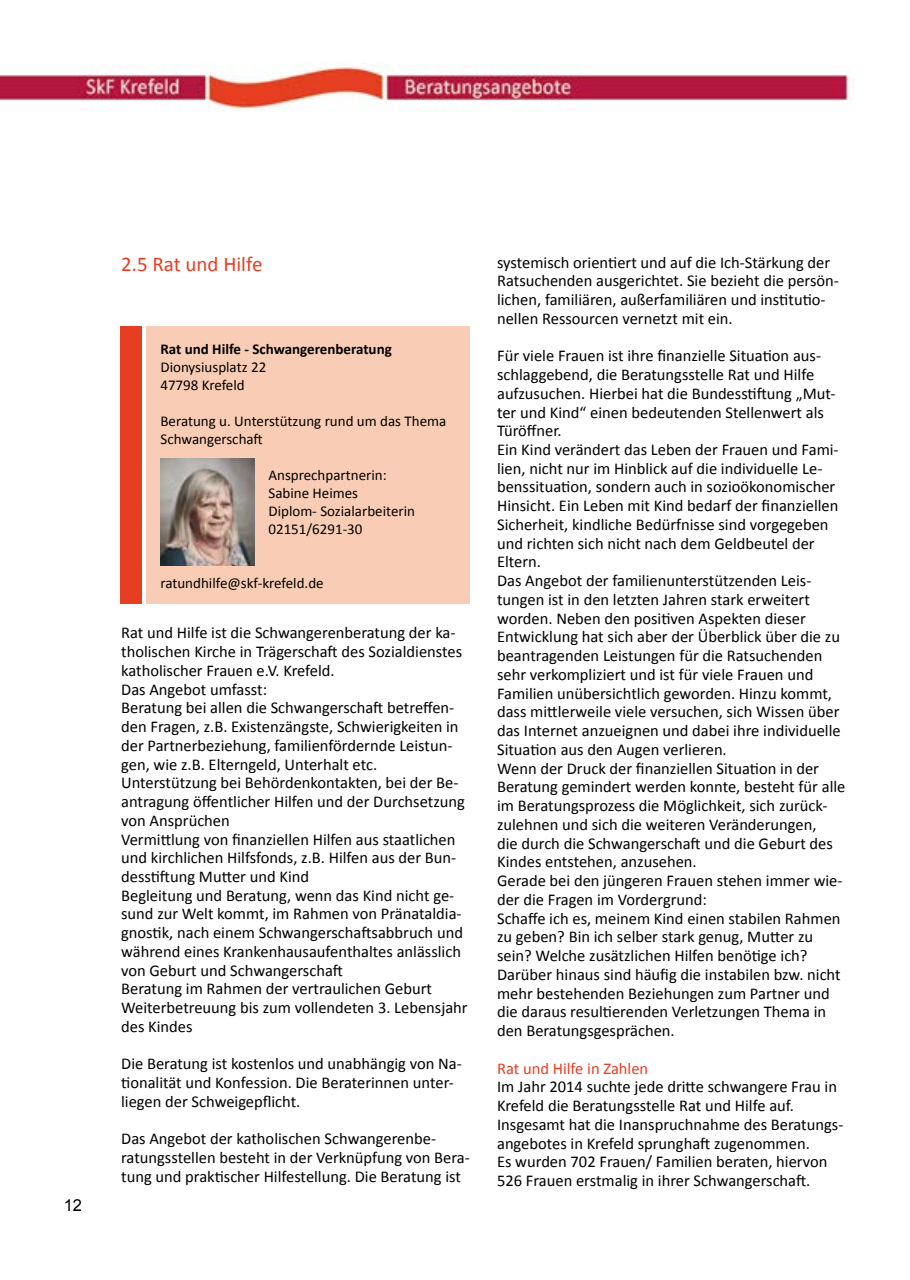
<style>
.page{position:relative;width:910px;height:1280px;background:#fff}
.page>*{position:absolute;margin:0;border:0;box-sizing:border-box;transform-origin:0 0}
.t1{font:21px "Calibri";color:#e63e22}
.t2{font:16.5px/18.8px "Calibri";color:#000}
.t3{font:16.5px "Calibri";color:#e63e22}
.t4{font:16.5px "Arial";color:#000}
.t5{font:15px/18px "Calibri";color:#000}
.t6{font:700 15px "Calibri";color:#000}
</style>
<div class="page">
<img style="left:0;top:65px;width:850px;height:46px">
<div style="left:121px;top:327px;width:21px;height:277px;background:#e63e22"></div>
<div style="left:146px;top:327px;width:323px;height:277px;background:#f9cdb5"></div>
<img style="left:160px;top:459px;width:94px;height:107px">
<p class="t4" style="left:64px;top:1194px;width:20px">12</p>
<p class="t1" style="left:121px;top:251px;width:143px">2.5 Rat und Hilfe</p>
<p class="t6" style="left:160px;top:339px;width:233px">Rat und Hilfe - Schwangerenberatung</p>
<p class="t5" style="left:160px;top:358px;width:107px">Dionysiusplatz 22<br>47798 Krefeld</p>
<p class="t5" style="left:160px;top:412px;width:287px">Beratung u. Unterstützung rund um das Thema<br>Schwangerschaft</p>
<p class="t5" style="left:268px;top:466px;width:148px">Ansprechpartnerin:<br>Sabine Heimes<br>Diplom- Sozialarbeiterin<br>02151/6291-30</p>
<p class="t5" style="left:160px;top:574px;width:165px">ratundhilfe@skf-krefeld.de</p>
<p class="t2" style="left:121px;top:623px;width:348px">Rat und Hilfe ist die Schwangerenberatung der ka&shy;tholischen Kirche in Trägerschaft des Sozialdienstes katholischer Frauen e.V. Krefeld.<br>Das Angebot umfasst:<br>Beratung bei allen die Schwangerschaft betreffen&shy;den Fragen, z.B. Existenzängste, Schwierigkeiten in der Partnerbeziehung, familienfördernde Leistun&shy;gen, wie z.B. Elterngeld, Unterhalt etc.<br>Unterstützung bei Behördenkontakten, bei der Be&shy;antragung öffentlicher Hilfen und der Durchsetzung von Ansprüchen<br>Vermittlung von finanziellen Hilfen aus staatlichen und kirchlichen Hilfsfonds, z.B. Hilfen aus der Bun&shy;desstiftung Mutter und Kind<br>Begleitung und Beratung, wenn das Kind nicht ge&shy;sund zur Welt kommt, im Rahmen von Pränataldia&shy;gnostik, nach einem Schwangerschaftsabbruch und während eines Krankenhausaufenthaltes anlässlich von Geburt und Schwangerschaft<br>Beratung im Rahmen der vertraulichen Geburt Weiterbetreuung bis zum vollendeten 3. Lebensjahr des Kindes</p>
<p class="t2" style="left:121px;top:1055px;width:342px">Die Beratung ist kostenlos und unabhängig von Na&shy;tionalität und Konfession. Die Beraterinnen unter&shy;liegen der Schweigepflicht.</p>
<p class="t2" style="left:121px;top:1130px;width:350px">Das Angebot der katholischen Schwangerenbe&shy;ratungsstellen besteht in der Verknüpfung von Bera&shy;tung und praktischer Hilfestellung. Die Beratung ist</p>
<p class="t2" style="left:497px;top:253px;width:343px">systemisch orientiert und auf die Ich-Stärkung der Ratsuchenden ausgerichtet. Sie bezieht die persön&shy;lichen, familiären, außerfamiliären und institutio&shy;nellen Ressourcen vernetzt mit ein.</p>
<p class="t2" style="left:497px;top:346px;width:350px">Für viele Frauen ist ihre finanzielle Situation aus&shy;schlaggebend, die Beratungsstelle Rat und Hilfe aufzusuchen. Hierbei hat die Bundesstiftung „Mut&shy;ter und Kind“ einen bedeutenden Stellenwert als Türöffner.<br>Ein Kind verändert das Leben der Frauen und Fami&shy;lien, nicht nur im Hinblick auf die individuelle Le&shy;benssituation, sondern auch in sozioökonomischer Hinsicht. Ein Leben mit Kind bedarf der finanziellen Sicherheit, kindliche Bedürfnisse sind vorgegeben und richten sich nicht nach dem Geldbeutel der Eltern.<br>Das Angebot der familienunterstützenden Leis&shy;tungen ist in den letzten Jahren stark erweitert worden. Neben den positiven Aspekten dieser Entwicklung hat sich aber der Überblick über die zu beantragenden Leistungen für die Ratsuchenden sehr verkompliziert und ist für viele Frauen und Familien unübersichtlich geworden. Hinzu kommt, dass mittlerweile viele versuchen, sich Wissen über das Internet anzueignen und dabei ihre individuelle Situation aus den Augen verlieren.<br>Wenn der Druck der finanziellen Situation in der Beratung gemindert werden konnte, besteht für alle im Beratungsprozess die Möglichkeit, sich zurück&shy;zulehnen und sich die weiteren Veränderungen,<br>die durch die Schwangerschaft und die Geburt des Kindes entstehen, anzusehen.<br>Gerade bei den jüngeren Frauen stehen immer wie&shy;der die Fragen im Vordergrund:<br>Schaffe ich es, meinem Kind einen stabilen Rahmen zu geben? Bin ich selber stark genug, Mutter zu sein? Welche zusätzlichen Hilfen benötige ich?<br>Darüber hinaus sind häufig die instabilen bzw. nicht mehr bestehenden Beziehungen zum Partner und die daraus resultierenden Verletzungen Thema in den Beratungsgesprächen.</p>
<p class="t3" style="left:497px;top:1058px;width:153px">Rat und Hilfe in Zahlen</p>
<p class="t2" style="left:497px;top:1077px;width:348px">Im Jahr 2014 suchte jede dritte schwangere Frau in Krefeld die Beratungsstelle Rat und Hilfe auf.<br>Insgesamt hat die Inanspruchnahme des Beratungs&shy;angebotes in Krefeld sprunghaft zugenommen.<br>Es wurden 702 Frauen/ Familien beraten, hiervon 526 Frauen erstmalig in ihrer Schwangerschaft.</p>
</div>
